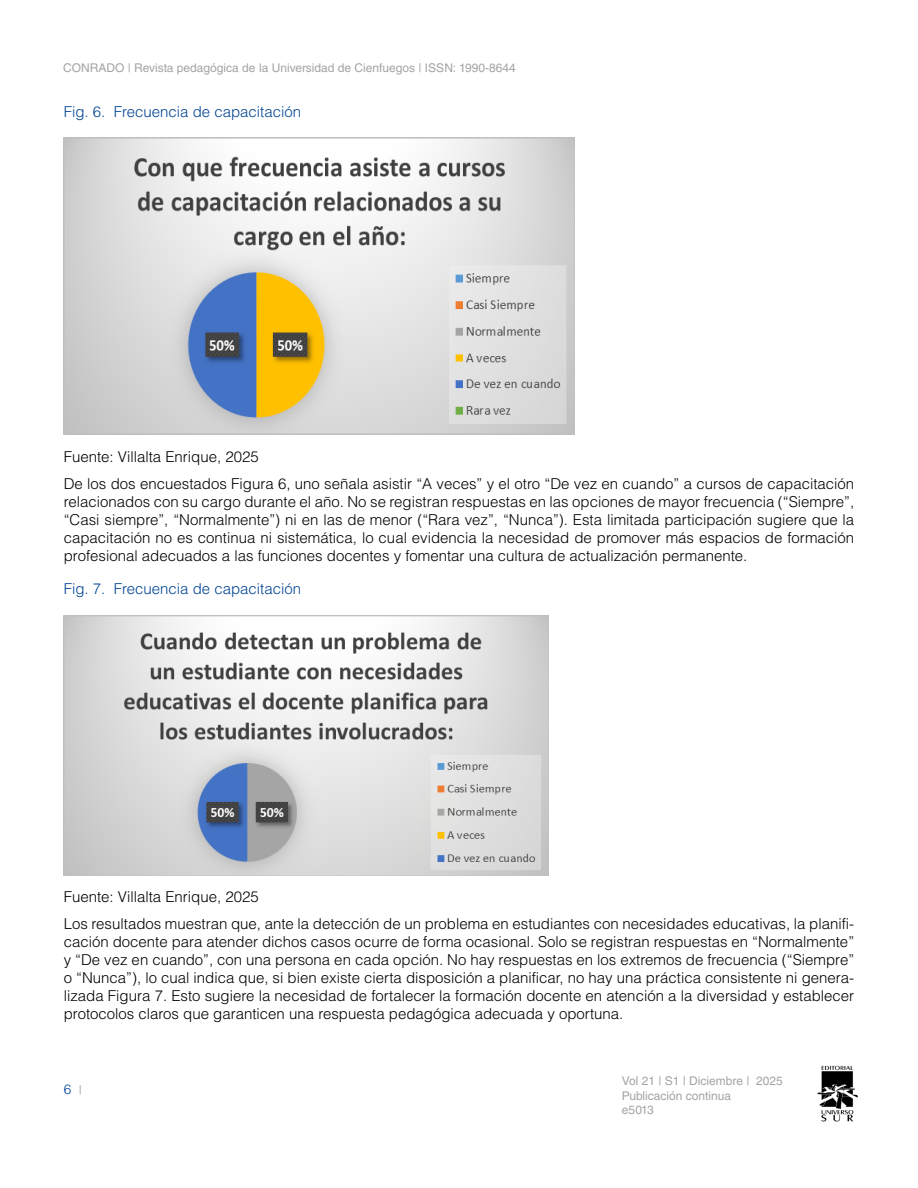
<style>
.page{position:relative;width:918px;height:1188px;background:#fff}
.page>*{position:absolute;margin:0;border:0;box-sizing:border-box;transform-origin:0 0}
.t1{font:300 15px/18px "Helvetica LT Std";color:#000}
.t2{font:300 15px "Helvetica LT Std";color:#004494}
.t3{font:300 13.5px "Helvetica LT Std";color:#004494}
.t4{font:12px/14.4px "Helvetica LT Std";color:#a3a4a6}
.s1{font-weight:400;font-size:12px;color:#a3a4a6}
</style>
<div class="page">
<img style="left:817px;top:1065px;width:41px;height:57px">
<img style="left:64px;top:138px;width:510px;height:296px">
<img style="left:64px;top:615px;width:485px;height:261px">
<p class="t4" style="left:63px;top:61px;width:454px">CONRADO | Revista pedagógica de la Universidad de Cienfuegos | ISSN: 1990-8644</p>
<p class="t2" style="left:64px;top:102px;width:239px">Fig. 6. Frecuencia de capacitación</p>
<p class="t1" style="left:64px;top:444px;width:792px;line-height:26.5px">Fuente: Villalta Enrique, 2025<br>De los dos encuestados Figura 6, uno señala asistir “A veces” y el otro “De vez en cuando” a cursos de capacitación</p>
<p class="t1" style="left:64px;top:493px;width:792px;text-align:justify">relacionados con su cargo durante el año. No se registran respuestas en las opciones de mayor frecuencia (“Siempre”, “Casi siempre”, “Normalmente”) ni en las de menor (“Rara vez”, “Nunca”). Esta limitada participación sugiere que la capacitación no es continua ni sistemática, lo cual evidencia la necesidad de promover más espacios de formación profesional adecuados a las funciones docentes y fomentar una cultura de actualización permanente.</p>
<p class="t2" style="left:64px;top:580px;width:239px">Fig. 7. Frecuencia de capacitación</p>
<p class="t1" style="left:64px;top:884px;width:792px;line-height:26.5px">Fuente: Villalta Enrique, 2025<br>Los resultados muestran que, ante la detección de un problema en estudiantes con necesidades educativas, la planifi-</p>
<p class="t1" style="left:64px;top:932px;width:792px;text-align:justify">cación docente para atender dichos casos ocurre de forma ocasional. Solo se registran respuestas en “Normalmente” y “De vez en cuando”, con una persona en cada opción. No hay respuestas en los extremos de frecuencia (“Siempre” o “Nunca”), lo cual indica que, si bien existe cierta disposición a planificar, no hay una práctica consistente ni genera&shy;lizada Figura 7. Esto sugiere la necesidad de fortalecer la formación docente en atención a la diversidad y establecer protocolos claros que garanticen una respuesta pedagógica adecuada y oportuna.</p>
<p class="t3" style="left:64px;top:1081px;width:20px">6 <span class="s1">|</span></p>
<p class="t4" style="left:622px;top:1074px;width:162px">Vol 21 | S1 | Diciembre | 2025<br>Publicación continua<br>e5013</p>
</div>
